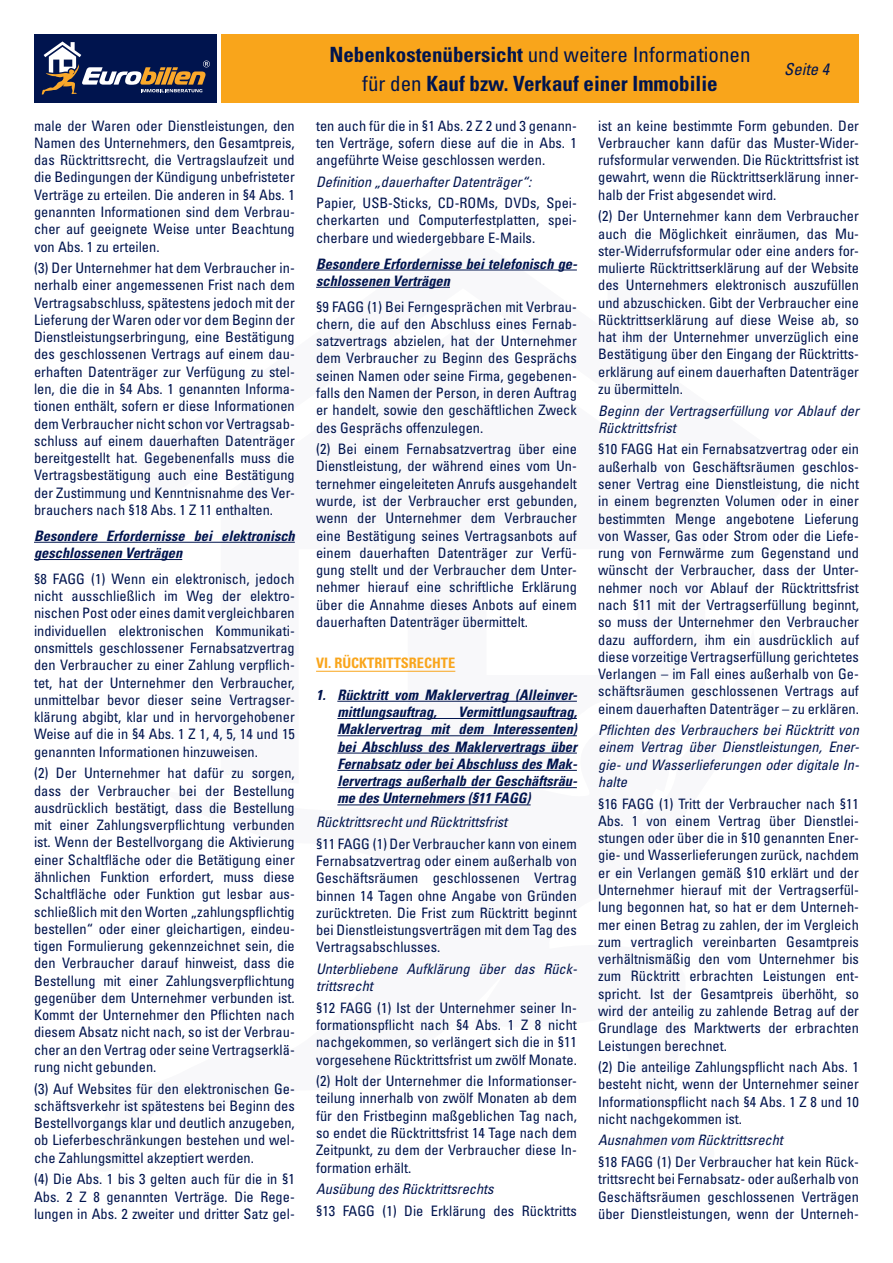
<style>
.page{position:relative;width:893px;height:1263px;background:#fff}
.page>*{position:absolute;margin:0;border:0;box-sizing:border-box;transform-origin:0 0}
.t1{font:700 condensed 21px/29.4px "Univers";color:#00144e;text-align:center}
.t2{font:italic condensed 16.5px "Univers";color:#00144e}
.t3{font:condensed 14.4px/17.2px "Univers";color:#00144e;text-align:justify}
.t4{font:italic 700 condensed 14.4px/17.2px "Univers";color:#00144e}
.t5{font:italic condensed 14.4px/17.2px "Univers";color:#00144e}
.t6{font:700 condensed 14.4px "Univers";color:#f9a51b}
.s1{font-weight:400}
</style>
<div class="page">
<svg style="left:34px;top:34px;width:825px;height:68px;background:#cb8c2a"></svg>
<svg style="left:316px;top:670px;width:261px;height:136px"></svg>
<hr style="left:34px;top:542px;width:261px;height:1px;background:#00144e">
<hr style="left:34px;top:559px;width:148px;height:1px;background:#00144e">
<hr style="left:316px;top:270px;width:261px;height:1px;background:#00144e">
<hr style="left:316px;top:287px;width:134px;height:1px;background:#00144e">
<hr style="left:316px;top:671px;width:139px;height:1px;background:#f9a51b">
<hr style="left:337px;top:701px;width:240px;height:1px;background:#00144e">
<hr style="left:337px;top:718px;width:240px;height:1px;background:#00144e">
<hr style="left:337px;top:735px;width:240px;height:1px;background:#00144e">
<hr style="left:337px;top:753px;width:240px;height:1px;background:#00144e">
<hr style="left:337px;top:770px;width:240px;height:1px;background:#00144e">
<hr style="left:337px;top:787px;width:240px;height:1px;background:#00144e">
<hr style="left:337px;top:804px;width:194px;height:1px;background:#00144e">
<p class="t3" style="left:34px;top:117px;width:262px">male der Waren oder Dienstleistungen, den Namen des Unternehmers, den Gesamtpreis, das Rücktrittsrecht, die Vertragslaufzeit und die Bedingungen der Kündigung unbefristeter Verträge zu erteilen. Die anderen in §4 Abs. 1 genannten Informationen sind dem Verbrau&shy;cher auf geeignete Weise unter Beachtung von Abs. 1 zu erteilen.</p>
<p class="t3" style="left:34px;top:259px;width:262px">(3) Der Unternehmer hat dem Verbraucher in&shy;nerhalb einer angemessenen Frist nach dem Vertragsabschluss, spätestens jedoch mit der Lieferung der Waren oder vor dem Beginn der Dienstleistungserbringung, eine Bestätigung des geschlossenen Vertrags auf einem dau&shy;erhaften Datenträger zur Verfügung zu stel&shy;len, die die in §4 Abs. 1 genannten Informa&shy;tionen enthält, sofern er diese Informationen dem Verbraucher nicht schon vor Vertragsab&shy;schluss auf einem dauerhaften Datenträger bereitgestellt hat. Gegebenenfalls muss die Vertragsbestätigung auch eine Bestätigung der Zustimmung und Kenntnisnahme des Ver&shy;brauchers nach §18 Abs. 1 Z 11 enthalten.</p>
<p class="t4" style="left:34px;top:527px;width:262px">Besondere Erfordernisse bei elektronisch geschlossenen Verträgen</p>
<p class="t3" style="left:34px;top:570px;width:262px">§8 FAGG (1) Wenn ein elektronisch, jedoch nicht ausschließlich im Weg der elektro&shy;nischen Post oder eines damit vergleichbaren individuellen elektronischen Kommunikati&shy;onsmittels geschlossener Fernabsatzvertrag den Verbraucher zu einer Zahlung verpflich&shy;tet, hat der Unternehmer den Verbraucher, unmittelbar bevor dieser seine Vertragser&shy;klärung abgibt, klar und in hervorgehobener Weise auf die in §4 Abs. 1 Z 1, 4, 5, 14 und 15 genannten Informationen hinzuweisen.</p>
<p class="t3" style="left:34px;top:764px;width:262px">(2) Der Unternehmer hat dafür zu sorgen, dass der Verbraucher bei der Bestellung ausdrücklich bestätigt, dass die Bestellung mit einer Zahlungsverpflichtung verbunden ist. Wenn der Bestellvorgang die Aktivierung einer Schaltfläche oder die Betätigung einer ähnlichen Funktion erfordert, muss diese Schaltfläche oder Funktion gut lesbar aus&shy;schließlich mit den Worten „zahlungspflichtig bestellen“ oder einer gleichartigen, eindeu&shy;tigen Formulierung gekennzeichnet sein, die den Verbraucher darauf hinweist, dass die Bestellung mit einer Zahlungsverpflichtung gegenüber dem Unternehmer verbunden ist.<br>Kommt der Unternehmer den Pflichten nach diesem Absatz nicht nach, so ist der Verbrau&shy;cher an den Vertrag oder seine Vertragserklä&shy;rung nicht gebunden.</p>
<p class="t3" style="left:34px;top:1079px;width:262px">(3) Auf Websites für den elektronischen Ge&shy;schäftsverkehr ist spätestens bei Beginn des Bestellvorgangs klar und deutlich anzugeben, ob Lieferbeschränkungen bestehen und wel&shy;che Zahlungsmittel akzeptiert werden.</p>
<p class="t3" style="left:34px;top:1170px;width:262px">(4) Die Abs. 1 bis 3 gelten auch für die in §1<br>Abs. 2 Z 8 genannten Verträge. Die Rege&shy;lungen in Abs. 2 zweiter und dritter Satz gel-</p>
<h1 class="t1" style="left:329px;top:39px;width:423px">Nebenkostenübersicht <span class="s1">und weitere Informationen für den</span> Kauf bzw. Verkauf einer Immobilie</h1>
<p class="t2" style="left:784px;top:58px;width:46px">Seite 4</p>
<p class="t3" style="left:316px;top:117px;width:262px">ten auch für die in §1 Abs. 2 Z 2 und 3 genann&shy;ten Verträge, sofern diese auf die in Abs. 1 angeführte Weise geschlossen werden.</p>
<p class="t5" style="left:316px;top:173px;width:217px">Definition „dauerhafter Datenträger“:</p>
<p class="t3" style="left:316px;top:194px;width:262px">Papier, USB-Sticks, CD-ROMs, DVDs, Spei&shy;cherkarten und Computerfestplatten, spei&shy;cherbare und wiedergebbare E-Mails.</p>
<p class="t4" style="left:316px;top:255px;width:263px">Besondere Erfordernisse bei telefonisch ge&shy;schlossenen Verträgen</p>
<p class="t3" style="left:316px;top:298px;width:262px">§9 FAGG (1) Bei Ferngesprächen mit Verbrau&shy;chern, die auf den Abschluss eines Fernab&shy;satzvertrags abzielen, hat der Unternehmer dem Verbraucher zu Beginn des Gesprächs seinen Namen oder seine Firma, gegebenen&shy;falls den Namen der Person, in deren Auftrag er handelt, sowie den geschäftlichen Zweck des Gesprächs offenzulegen.</p>
<p class="t3" style="left:316px;top:440px;width:262px">(2) Bei einem Fernabsatzvertrag über eine Dienstleistung, der während eines vom Un&shy;ternehmer eingeleiteten Anrufs ausgehandelt wurde, ist der Verbraucher erst gebunden, wenn der Unternehmer dem Verbraucher eine Bestätigung seines Vertragsanbots auf einem dauerhaften Datenträger zur Verfü&shy;gung stellt und der Verbraucher dem Unter&shy;nehmer hierauf eine schriftliche Erklärung über die Annahme dieses Anbots auf einem dauerhaften Datenträger übermittelt.</p>
<p class="t6" style="left:316px;top:654px;width:141px">VI. RÜCKTRITTSRECHTE</p>
<p class="t4" style="left:337px;top:686px;width:241px;text-indent:-21px">1. Rücktritt vom Maklervertrag (Alleinver&shy;mittlungsauftrag,</p>
<p class="t4" style="left:337px;top:703px;width:241px;text-align:justify;text-indent:121px">Vermittlungsauftrag, Maklervertrag mit dem Interessenten) bei Abschluss des Maklervertrags über Fernabsatz oder bei Abschluss des Mak&shy;lervertrags außerhalb der Geschäftsräu&shy;me des Unternehmers (§11 FAGG)</p>
<p class="t5" style="left:316px;top:813px;width:193px">Rücktrittsrecht und Rücktrittsfrist</p>
<p class="t3" style="left:316px;top:835px;width:262px">§11 FAGG (1) Der Verbraucher kann von einem Fernabsatzvertrag oder einem außerhalb von Geschäftsräumen geschlossenen Vertrag binnen 14 Tagen ohne Angabe von Gründen zurücktreten. Die Frist zum Rücktritt beginnt bei Dienstleistungsverträgen mit dem Tag des Vertragsabschlusses.</p>
<p class="t5" style="left:316px;top:960px;width:262px">Unterbliebene Aufklärung über das Rück&shy;trittsrecht</p>
<p class="t3" style="left:316px;top:999px;width:262px">§12 FAGG (1) Ist der Unternehmer seiner In&shy;formationspflicht nach §4 Abs. 1 Z 8 nicht nachgekommen, so verlängert sich die in §11 vorgesehene Rücktrittsfrist um zwölf Monate.</p>
<p class="t3" style="left:316px;top:1072px;width:262px">(2) Holt der Unternehmer die Informationser&shy;teilung innerhalb von zwölf Monaten ab dem für den Fristbeginn maßgeblichen Tag nach, so endet die Rücktrittsfrist 14 Tage nach dem Zeitpunkt, zu dem der Verbraucher diese In&shy;formation erhält.</p>
<p class="t5" style="left:316px;top:1180px;width:179px">Ausübung des Rücktrittsrechts</p>
<p class="t3" style="left:316px;top:1201px;width:262px">§13 FAGG (1) Die Erklärung des Rücktritts</p>
<p class="t3" style="left:598px;top:117px;width:262px">ist an keine bestimmte Form gebunden. Der Verbraucher kann dafür das Muster-Wider&shy;rufsformular verwenden. Die Rücktrittsfrist ist gewahrt, wenn die Rücktrittserklärung inner&shy;halb der Frist abgesendet wird.</p>
<p class="t3" style="left:598px;top:207px;width:262px">(2) Der Unternehmer kann dem Verbraucher auch die Möglichkeit einräumen, das Mu&shy;ster-Widerrufsformular oder eine anders for&shy;mulierte Rücktrittserklärung auf der Website des Unternehmers elektronisch auszufüllen und abzuschicken. Gibt der Verbraucher eine Rücktrittserklärung auf diese Weise ab, so hat ihm der Unternehmer unverzüglich eine Bestätigung über den Eingang der Rücktritts&shy;erklärung auf einem dauerhaften Datenträger zu übermitteln.</p>
<p class="t5" style="left:598px;top:402px;width:262px">Beginn der Vertragserfüllung vor Ablauf der<br>Rücktrittsfrist</p>
<p class="t3" style="left:598px;top:440px;width:262px">§10 FAGG Hat ein Fernabsatzvertrag oder ein außerhalb von Geschäftsräumen geschlos&shy;sener Vertrag eine Dienstleistung, die nicht in einem begrenzten Volumen oder in einer bestimmten Menge angebotene Lieferung von Wasser, Gas oder Strom oder die Liefe&shy;rung von Fernwärme zum Gegenstand und wünscht der Verbraucher, dass der Unter&shy;nehmer noch vor Ablauf der Rücktrittsfrist nach §11 mit der Vertragserfüllung beginnt, so muss der Unternehmer den Verbraucher dazu auffordern, ihm ein ausdrücklich auf diese vorzeitige Vertragserfüllung gerichtetes Verlangen – im Fall eines außerhalb von Ge&shy;schäftsräumen geschlossenen Vertrags auf einem dauerhaften Datenträger – zu erklären.</p>
<p class="t5" style="left:598px;top:721px;width:262px;text-align:justify">Pflichten des Verbrauchers bei Rücktritt von einem Vertrag über Dienstleistungen, Ener&shy;gie- und Wasserlieferungen oder digitale In&shy;halte</p>
<p class="t3" style="left:598px;top:794px;width:262px">§16 FAGG (1) Tritt der Verbraucher nach §11<br>Abs. 1 von einem Vertrag über Dienstlei&shy;stungen oder über die in §10 genannten Ener&shy;gie- und Wasserlieferungen zurück, nachdem er ein Verlangen gemäß §10 erklärt und der Unternehmer hierauf mit der Vertragserfül&shy;lung begonnen hat, so hat er dem Unterneh&shy;mer einen Betrag zu zahlen, der im Vergleich zum vertraglich vereinbarten Gesamtpreis verhältnismäßig den vom Unternehmer bis zum Rücktritt erbrachten Leistungen ent&shy;spricht. Ist der Gesamtpreis überhöht, so wird der anteilig zu zahlende Betrag auf der Grundlage des Marktwerts der erbrachten Leistungen berechnet.</p>
<p class="t3" style="left:598px;top:1058px;width:262px">(2) Die anteilige Zahlungspflicht nach Abs. 1 besteht nicht, wenn der Unternehmer seiner Informationspflicht nach §4 Abs. 1 Z 8 und 10 nicht nachgekommen ist.</p>
<p class="t5" style="left:598px;top:1131px;width:186px">Ausnahmen vom Rücktrittsrecht</p>
<p class="t3" style="left:598px;top:1153px;width:262px">§18 FAGG (1) Der Verbraucher hat kein Rück&shy;trittsrecht bei Fernabsatz- oder außerhalb von Geschäftsräumen geschlossenen Verträgen über Dienstleistungen, wenn der Unterneh-</p>
</div>
